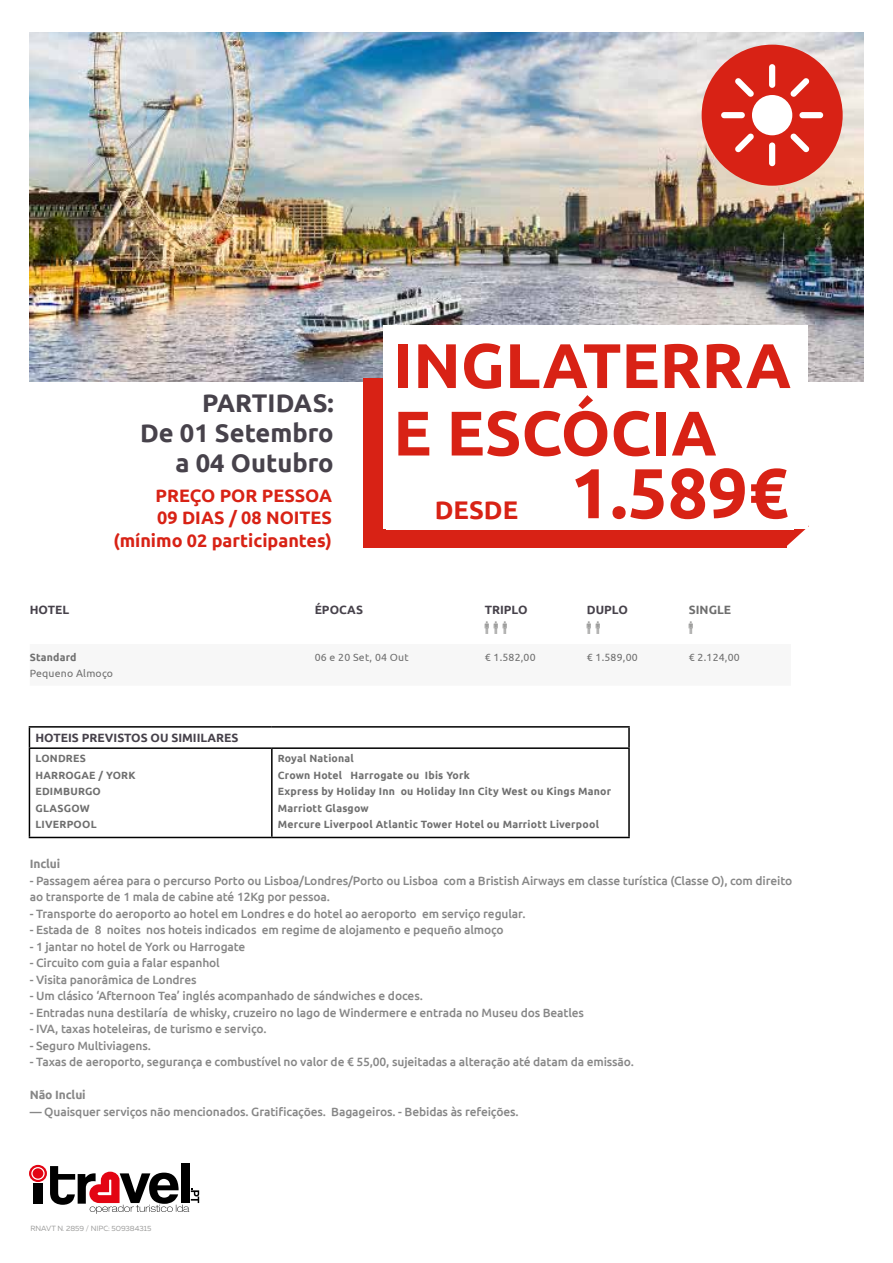
<style>
.page{position:relative;width:893px;height:1263px;background:#fff}
.page>*{position:absolute;margin:0;border:0;box-sizing:border-box;transform-origin:0 0}
.t1{font:700 70.5px "Ubuntu";color:#d82215}
.t2{font:700 63px/67.5px "Ubuntu";color:#d82215}
.t3{font:700 25.5px/30px "Ubuntu";color:#47424b;text-align:right}
.t4{font:700 25.5px "Ubuntu";color:#d82215}
.t5{font:700 18px/22.5px "Ubuntu";color:#d82215;text-align:right}
.t6{font:500 12px/16.5px "Ubuntu";letter-spacing:-.01em;color:#878787}
.t7{font:700 12px "Ubuntu";color:#47424b}
.t8{font:700 12px "Ubuntu";letter-spacing:-.01em;color:#878787}
.t9{font:700 12px "Ubuntu";color:#6f6f6f}
.t10{font:700 10.5px/16.5px "Ubuntu";letter-spacing:.02em;color:#6f6f6f}
.t11{font:10.5px "Ubuntu";letter-spacing:.02em;color:#6f6f6f}
.t12{font:7.5px "Muller Regular 3";letter-spacing:-.01em;color:#9d9d9c}
</style>
<div class="page">
<div style="left:181px;top:1163px;width:8px;height:40px;background:#000"></div>
<svg style="left:29px;top:1165px;width:170px;height:49px"></svg>
<img style="left:30px;top:33px;width:833px;height:348px">
<div style="left:702px;top:45px;width:141px;height:141px;background:#d82215;border-radius:50%"></div>
<div style="left:769px;top:64px;width:6px;height:24px;background:#fff;border-radius:3px"></div>
<div style="left:769px;top:142px;width:6px;height:24px;background:#fff;border-radius:3px"></div>
<div style="left:799px;top:112px;width:24px;height:6px;background:#fff;border-radius:3px"></div>
<div style="left:721px;top:112px;width:24px;height:6px;background:#fff;border-radius:3px"></div>
<svg style="left:790px;top:133px;width:19px;height:19px"></svg>
<svg style="left:735px;top:78px;width:19px;height:19px"></svg>
<svg style="left:735px;top:133px;width:19px;height:19px"></svg>
<svg style="left:790px;top:78px;width:19px;height:19px"></svg>
<div style="left:752px;top:95px;width:40px;height:40px;background:#fff;border-radius:50%"></div>
<div style="left:364px;top:378px;width:423px;height:170px;background:#d82215"></div>
<svg style="left:771px;top:525px;width:38px;height:21px"></svg>
<div style="left:383px;top:325px;width:425px;height:203px;background:#fff"></div>
<hr style="left:29px;top:726px;width:243px;height:2px;background:#000">
<svg style="left:29px;top:728px;width:1px;height:19px"></svg>
<hr style="left:272px;top:726px;width:358px;height:2px;background:#000">
<svg style="left:628px;top:728px;width:2px;height:19px"></svg>
<hr style="left:29px;top:747px;width:243px;height:2px;background:#000">
<hr style="left:29px;top:749px;width:1px;height:88px;background:#000">
<hr style="left:272px;top:747px;width:358px;height:2px;background:#000">
<hr style="left:271px;top:749px;width:2px;height:88px;background:#000">
<hr style="left:628px;top:749px;width:2px;height:88px;background:#000">
<hr style="left:29px;top:837px;width:243px;height:1px;background:#000">
<hr style="left:272px;top:837px;width:358px;height:1px;background:#000">
<h3 class="t3" style="left:140px;top:388px;width:195px">PARTIDAS:<br>De 01 Setembro a 04 Outubro</h3>
<h3 class="t5" style="left:114px;top:484px;width:220px">PREÇO POR PESSOA<br>09 DIAS / 08 NOITES (mínimo 02 participantes)</h3>
<h2 class="t2" style="left:393px;top:331px;width:399px">INGLATERRA<br>E ESCÓCIA</h2>
<h3 class="t4" style="left:435px;top:495px;width:85px">DESDE</h3>
<h1 class="t1" style="left:570px;top:450px;width:219px">1.589€</h1>
<p class="t7" style="left:30px;top:603px;width:41px">HOTEL</p>
<p class="t7" style="left:315px;top:603px;width:50px">ÉPOCAS</p>
<p class="t7" style="left:485px;top:603px;width:44px">TRIPLO</p>
<p class="t7" style="left:587px;top:603px;width:43px">DUPLO</p>
<p class="t9" style="left:689px;top:603px;width:44px">SINGLE</p>
<p class="t10" style="left:30px;top:648px;width:48px">Standard</p>
<p class="t11" style="left:30px;top:667px;width:85px">Pequeno Almoço</p>
<p class="t11" style="left:315px;top:650px;width:96px">06 e 20 Set, 04 Out</p>
<p class="t11" style="left:485px;top:650px;width:52px">€ 1.582,00</p>
<p class="t11" style="left:587px;top:650px;width:52px">€ 1.589,00</p>
<p class="t11" style="left:689px;top:650px;width:52px">€ 2.124,00</p>
<p class="t7" style="left:35px;top:731px;width:205px">HOTEIS PREVISTOS OU SIMIILARES</p>
<p class="t10" style="left:35px;top:750px;width:102px">LONDRES<br>HARROGAE / YORK<br>EDIMBURGO<br>GLASGOW<br>LIVERPOOL</p>
<p class="t10" style="left:278px;top:750px;width:335px">Royal National<br>Crown Hotel Harrogate ou Ibis York<br>Express by Holiday Inn ou Holiday Inn City West ou Kings Manor Marriott Glasgow<br>Mercure Liverpool Atlantic Tower Hotel ou Marriott Liverpool</p>
<p class="t8" style="left:30px;top:857px;width:32px">Inclui</p>
<p class="t6" style="left:30px;top:872px;width:764px">- Passagem aérea para o percurso Porto ou Lisboa/Londres/Porto ou Lisboa com a Bristish Airways em classe turística (Classe O), com direito ao transporte de 1 mala de cabine até 12Kg por pessoa.</p>
<p class="t6" style="left:30px;top:905px;width:497px">- Transporte do aeroporto ao hotel em Londres e do hotel ao aeroporto em serviço regular.</p>
<p class="t6" style="left:30px;top:921px;width:475px">- Estada de 8 noites nos hoteis indicados em regime de alojamento e pequeño almoço</p>
<p class="t6" style="left:30px;top:938px;width:217px">- 1 jantar no hotel de York ou Harrogate</p>
<p class="t6" style="left:30px;top:954px;width:192px">- Circuito com guia a falar espanhol</p>
<p class="t6" style="left:30px;top:971px;width:168px">- Visita panorâmica de Londres</p>
<p class="t6" style="left:30px;top:987px;width:395px">- Um clásico ‘Afternoon Tea’ inglés acompanhado de sándwiches e doces.</p>
<p class="t6" style="left:30px;top:1004px;width:556px">- Entradas nuna destilaría de whisky, cruzeiro no lago de Windermere e entrada no Museu dos Beatles</p>
<p class="t6" style="left:30px;top:1020px;width:238px">- IVA, taxas hoteleiras, de turismo e serviço.</p>
<p class="t6" style="left:30px;top:1037px;width:123px">- Seguro Multiviagens.</p>
<p class="t6" style="left:30px;top:1053px;width:606px">- Taxas de aeroporto, segurança e combustível no valor de € 55,00, sujeitadas a alteração até datam da emissão.</p>
<p class="t8" style="left:30px;top:1088px;width:57px">Não Inclui</p>
<p class="t6" style="left:30px;top:1103px;width:490px">— Quaisquer serviços não mencionados. Gratificações. Bagageiros. - Bebidas às refeições.</p>
<p class="t12" style="left:31px;top:1224px;width:122px">RNAVT N. 2859 / NIPC: 509384315</p>
</div>
